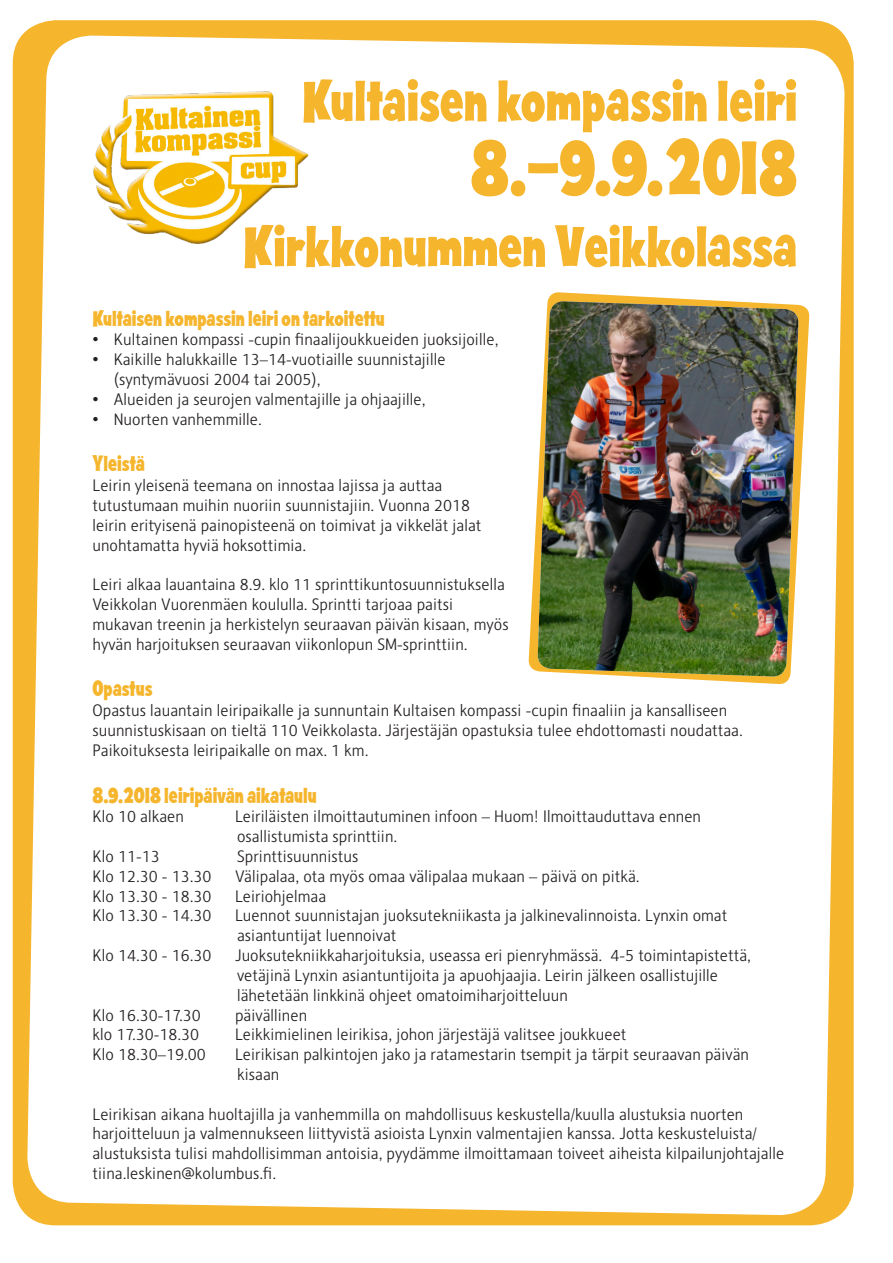
<style>
.page{position:relative;width:893px;height:1263px;background:#fff}
.page>*{position:absolute;margin:0;border:0;box-sizing:border-box;transform-origin:0 0}
.t1{font:800 79.5px "Animated Gothic";color:#f5b52d}
.t2{font:800 60px "Animated Gothic";color:#f5b52d}
.t3{font:800 22.5px "Animated Gothic";color:#f5b52d}
.t4{font:300 16.5px/19.8px "Alber";color:#231f20}
</style>
<div class="page">
<div style="left:13px;top:20px;width:841px;height:1205px;background:#f5b52d;border-radius:43px"></div>
<div style="left:27px;top:35px;width:818px;height:1181px;background:#fff"></div>
<img style="left:90px;top:88px;width:222px;height:159px">
<svg style="left:528px;top:292px;width:282px;height:392px;fill:#fff"></svg>
<img style="left:537px;top:301px;width:262px;height:376px">
<p class="t2" style="left:302px;top:68px;width:497px">Kultaisen kompassin leiri</p>
<p class="t1" style="left:471px;top:124px;width:328px">8.–9.9.2018</p>
<p class="t2" style="left:243px;top:214px;width:556px">Kirkkonummen Veikkolassa</p>
<p class="t3" style="left:93px;top:306px;width:294px">Kultaisen kompassin leiri on tarkoitettu</p>
<p class="t4" style="left:93px;top:329px;width:407px">• Kultainen kompassi -cupin finaalijoukkueiden juoksijoille,</p>
<p class="t4" style="left:114px;top:349px;width:333px;text-indent:-21px">• Kaikille halukkaille 13–14-vuotiaille suunnistajille (syntymävuosi 2004 tai 2005),</p>
<p class="t4" style="left:93px;top:389px;width:335px">• Alueiden ja seurojen valmentajille ja ohjaajille,</p>
<p class="t4" style="left:93px;top:409px;width:171px">• Nuorten vanhemmille.</p>
<p class="t3" style="left:93px;top:452px;width:54px">Yleistä</p>
<p class="t4" style="left:93px;top:475px;width:390px">Leirin yleisenä teemana on innostaa lajissa ja auttaa tutustumaan muihin nuoriin suunnistajiin. Vuonna 2018 leirin erityisenä painopisteenä on toimivat ja vikkelät jalat unohtamatta hyviä hoksottimia.</p>
<p class="t4" style="left:93px;top:574px;width:418px">Leiri alkaa lauantaina 8.9. klo 11 sprinttikuntosuunnistuksella Veikkolan Vuorenmäen koululla. Sprintti tarjoaa paitsi mukavan treenin ja herkistelyn seuraavan päivän kisaan, myös hyvän harjoituksen seuraavan viikonlopun SM-sprinttiin.</p>
<p class="t3" style="left:93px;top:677px;width:61px">Opastus</p>
<p class="t4" style="left:93px;top:700px;width:652px">Opastus lauantain leiripaikalle ja sunnuntain Kultaisen kompassi -cupin finaaliin ja kansalliseen suunnistuskisaan on tieltä 110 Veikkolasta. Järjestäjän opastuksia tulee ehdottomasti noudattaa.<br>Paikoituksesta leiripaikalle on max. 1 km.</p>
<p class="t3" style="left:93px;top:783px;width:226px">8.9.2018 leiripäivän aikataulu</p>
<p class="t4" style="left:93px;top:806px;width:93px">Klo 10 alkaen</p>
<p class="t4" style="left:235px;top:806px;width:467px">Leiriläisten ilmoittautuminen infoon – Huom! Ilmoittauduttava ennen osallistumista sprinttiin.</p>
<p class="t4" style="left:93px;top:846px;width:69px">Klo 11-13</p>
<p class="t4" style="left:237px;top:846px;width:123px">Sprinttisuunnistus</p>
<p class="t4" style="left:93px;top:866px;width:120px">Klo 12.30 - 13.30</p>
<p class="t4" style="left:235px;top:866px;width:406px">Välipalaa, ota myös omaa välipalaa mukaan – päivä on pitkä.</p>
<p class="t4" style="left:93px;top:886px;width:120px">Klo 13.30 - 18.30</p>
<p class="t4" style="left:235px;top:886px;width:93px">Leiriohjelmaa</p>
<p class="t4" style="left:93px;top:905px;width:120px">Klo 13.30 - 14.30</p>
<p class="t4" style="left:235px;top:905px;width:494px">Luennot suunnistajan juoksutekniikasta ja jalkinevalinnoista. Lynxin omat asiantuntijat luennoivat</p>
<p class="t4" style="left:93px;top:945px;width:120px">Klo 14.30 - 16.30</p>
<p class="t4" style="left:235px;top:945px;width:517px">Juoksutekniikkaharjoituksia, useassa eri pienryhmässä. 4-5 toimintapistettä, vetäjinä Lynxin asiantuntijoita ja apuohjaajia. Leirin jälkeen osallistujille lähetetään linkkinä ohjeet omatoimiharjoitteluun</p>
<p class="t4" style="left:93px;top:1004px;width:110px">Klo 16.30-17.30</p>
<p class="t4" style="left:235px;top:1004px;width:74px">päivällinen</p>
<p class="t4" style="left:93px;top:1024px;width:108px">klo 17.30-18.30</p>
<p class="t4" style="left:235px;top:1024px;width:393px">Leikkimielinen leirikisa, johon järjestäjä valitsee joukkueet</p>
<p class="t4" style="left:93px;top:1044px;width:115px">Klo 18.30–19.00</p>
<p class="t4" style="left:235px;top:1044px;width:515px">Leirikisan palkintojen jako ja ratamestarin tsempit ja tärpit seuraavan päivän kisaan</p>
<p class="t4" style="left:93px;top:1103px;width:693px">Leirikisan aikana huoltajilla ja vanhemmilla on mahdollisuus keskustella/kuulla alustuksia nuorten harjoitteluun ja valmennukseen liittyvistä asioista Lynxin valmentajien kanssa. Jotta keskusteluista/ alustuksista tulisi mahdollisimman antoisia, pyydämme ilmoittamaan toiveet aiheista kilpailunjohtajalle tiina.leskinen@kolumbus.fi.</p>
</div>
